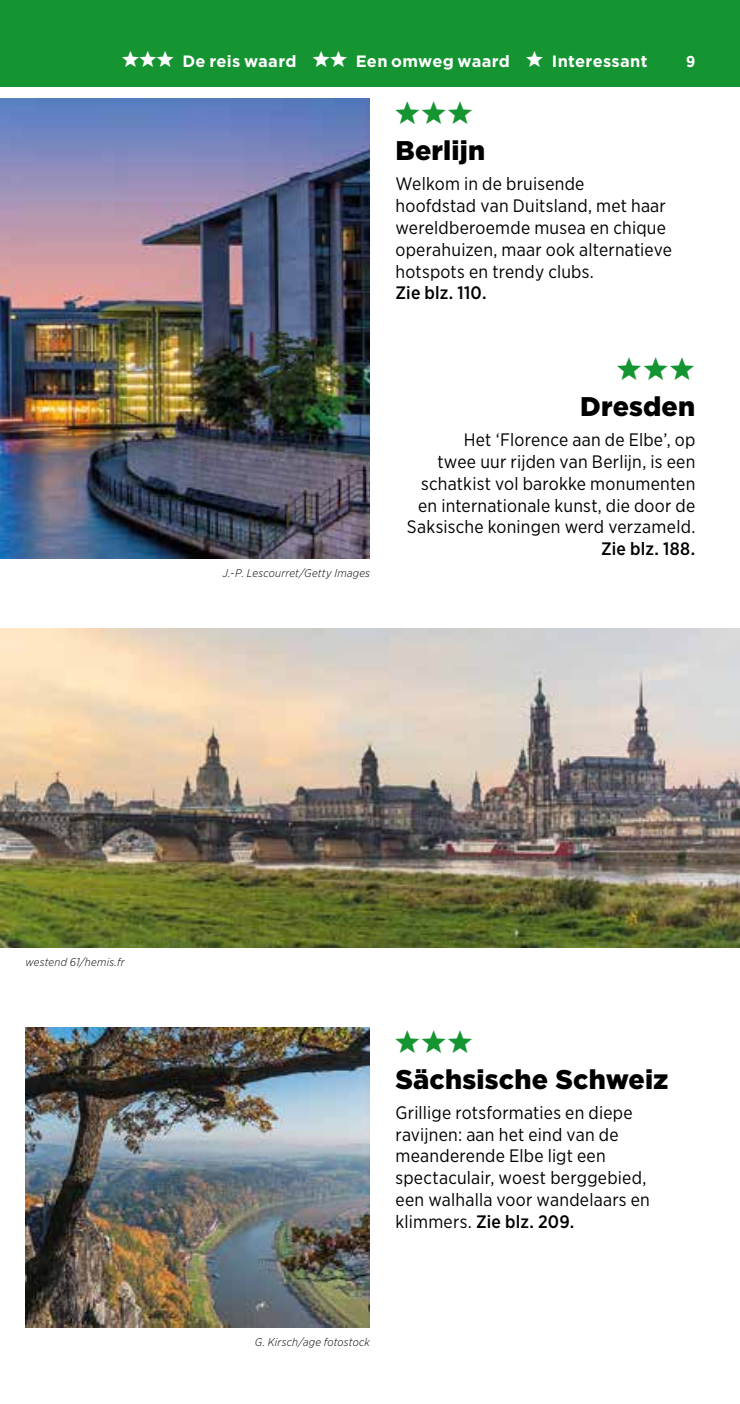
<style>
.page{position:relative;width:740px;height:1404px;background:#fff}
.page>*{position:absolute;margin:0;border:0;box-sizing:border-box;transform-origin:0 0}
.t1{font:38.25px "Michelin";letter-spacing:.03em;color:#159432}
.t2{font:900 27px "Gotham";letter-spacing:.005em;color:#000}
.t3{font:18px/21.8px "Gotham Narrow";letter-spacing:.015em;color:#000}
.t4{font:500 18px "Gotham Narrow";letter-spacing:.015em;color:#000}
.t5{font:700 16.43px "Gotham";letter-spacing:.015em;color:#fff}
.t6{font:700 15.75px "Gotham Narrow";color:#fff}
.t7{font:italic 300 11.25px "Gotham Narrow";letter-spacing:.02em;color:#000}
.s1{font-family:"Michelin";font-weight:400;font-size:27px}
.s2{font-weight:500}
</style>
<div class="page">
<div style="left:0;top:0;width:740px;height:86px;background:#159432"></div>
<img style="left:0;top:99px;width:370px;height:459px">
<img style="left:25px;top:1027px;width:345px;height:300px">
<img style="left:0;top:628px;width:740px;height:319px">
<p class="t5" style="left:122px;top:50px;width:527px"><span class="s1">aaa</span> De reis waard <span class="s1">aa</span> Een omweg waard <span class="s1">a</span> Interessant</p>
<p class="t6" style="left:686px;top:51px;width:11px">9</p>
<h1 class="t1" style="left:395px;top:88px;width:80px">aaa</h1>
<h2 class="t2" style="left:395px;top:132px;width:91px">Berlijn</h2>
<p class="t3" style="left:395px;top:173px;width:278px">Welkom in de bruisende<br>hoofdstad van Duitsland, met haar wereldberoemde musea en chique operahuizen, maar ook alternatieve hotspots en trendy clubs.</p>
<p class="t4" style="left:395px;top:282px;width:93px">Zie blz. 110.</p>
<p class="t7" style="left:223px;top:566px;width:149px">J.-P. Lescourret/Getty Images</p>
<h1 class="t1" style="left:617px;top:343px;width:80px">aaa</h1>
<h2 class="t2" style="left:580px;top:388px;width:117px">Dresden</h2>
<p class="t3" style="left:407px;top:428px;width:290px;text-align:right">Het ‘Florence aan de Elbe’, op<br>twee uur rijden van Berlijn, is een schatkist vol barokke monumenten en internationale kunst, die door de Saksische koningen werd verzameld.</p>
<p class="t4" style="left:601px;top:537px;width:96px">Zie blz. 188.</p>
<p class="t7" style="left:26px;top:955px;width:101px">westend 61/hemis.fr</p>
<h1 class="t1" style="left:395px;top:1016px;width:80px">aaa</h1>
<h2 class="t2" style="left:395px;top:1060px;width:274px">Sächsische Schweiz</h2>
<p class="t3" style="left:395px;top:1101px;width:256px">Grillige rotsformaties en diepe ravijnen: aan het eind van de meanderende Elbe ligt een spectaculair, woest berggebied, een walhalla voor wandelaars en klimmers. <span class="s2">Zie blz. 209.</span></p>
<p class="t7" style="left:255px;top:1334px;width:117px">G. Kirsch/age fotostock</p>
</div>
